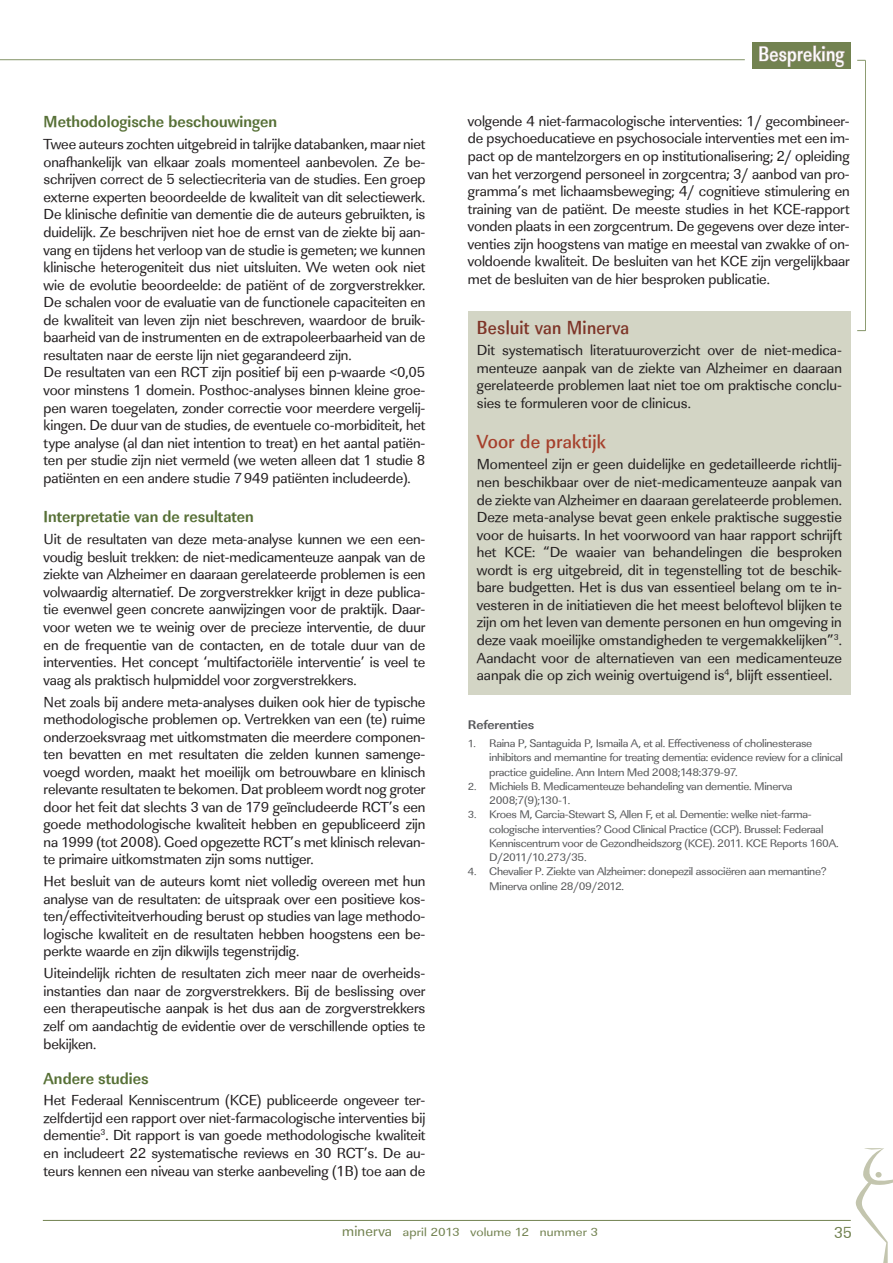
<style>
.page{position:relative;width:893px;height:1263px;background:#fff}
.page>*{position:absolute;margin:0;border:0;box-sizing:border-box;transform-origin:0 0}
.titel_0{font:500 21.45px "Linear Std Nr";letter-spacing:.015em;color:#fff;scale:.91 1}
.titel_edito{font:500 19.5px "Linear Std Nr";letter-spacing:.015em;color:#7e3528}
.titel_edito-2{font:500 19.5px "Linear Std Cd";letter-spacing:.015em;color:#a53f2b}
.paragraaftitelsamenv{font:700 16.5px "Linear Std Cd";color:#577036}
.t1{font:16.5px "Linear Std";color:#728250}
.titel_edito-3{font:15px/17.5px "Linear Std";letter-spacing:-.01em;color:#231f20;text-align:justify}
.titel_referenties{font:700 12.9px "Linear Std";letter-spacing:-.015em;color:#57585a;scale:1.05 1}
.t2{font:12.15px "Linear Std";letter-spacing:.01em;color:#728250;scale:1.11 1}
.t3{font:11.4px/14.2px "Linear Std";letter-spacing:-.025em;color:#57585a;scale:1.05 1}
.s1{font-size:10.65px}
.s2{font-size:15px}
</style>
<div class="page">
<hr style="left:43px;top:1220px;width:808px;height:1px;background:#728250">
<div style="left:752px;top:43px;width:98px;height:26px;background:#728250"></div>
<svg style="left:759px;top:45px;width:86px;height:23px"></svg>
<div style="left:468px;top:311px;width:382px;height:383px;background:#d3d5c5"></div>
<hr style="left:0;top:59px;width:745px;height:1px;background:#657941">
<hr style="left:865px;top:60px;width:1px;height:271px;background:#657941">
<svg style="left:855px;top:1148px;width:38px;height:115px"></svg>
<p class="paragraaftitelsamenv" style="left:44px;top:112px;width:235px">Methodologische beschouwingen</p>
<p class="titel_edito-3" style="left:44px;top:136px;width:383px">Twee auteurs zochten uitgebreid in talrijke databanken, maar niet onafhankelijk van elkaar zoals momenteel aanbevolen. Ze be&shy;schrijven correct de 5 selectiecriteria van de studies. Een groep externe experten beoordeelde de kwaliteit van dit selectiewerk.<br>De klinische definitie van dementie die de auteurs gebruikten, is duidelijk. Ze beschrijven niet hoe de ernst van de ziekte bij aan&shy;vang en tijdens het verloop van de studie is gemeten; we kunnen klinische heterogeniteit dus niet uitsluiten. We weten ook niet wie de evolutie beoordeelde: de patiënt of de zorgverstrekker.<br>De schalen voor de evaluatie van de functionele capaciteiten en de kwaliteit van leven zijn niet beschreven, waardoor de bruik&shy;baarheid van de instrumenten en de extrapoleerbaarheid van de resultaten naar de eerste lijn niet gegarandeerd zijn.</p>
<p class="titel_edito-3" style="left:44px;top:364px;width:383px">De resultaten van een RCT zijn positief bij een p-waarde &lt;0,05 voor minstens 1 domein. Posthoc-analyses binnen kleine groe&shy;pen waren toegelaten, zonder correctie voor meerdere vergelij&shy;kingen. De duur van de studies, de eventuele co-morbiditeit, het type analyse (al dan niet intention to treat) en het aantal patiën&shy;ten per studie zijn niet vermeld (we weten alleen dat 1 studie 8 patiënten en een andere studie 7949 patiënten includeerde).</p>
<p class="paragraaftitelsamenv" style="left:44px;top:507px;width:212px">Interpretatie van de resultaten</p>
<p class="titel_edito-3" style="left:44px;top:531px;width:383px">Uit de resultaten van deze meta-analyse kunnen we een een&shy;voudig besluit trekken: de niet-medicamenteuze aanpak van de ziekte van Alzheimer en daaraan gerelateerde problemen is een volwaardig alternatief. De zorgverstrekker krijgt in deze publica&shy;tie evenwel geen concrete aanwijzingen voor de praktijk. Daar&shy;voor weten we te weinig over de precieze interventie, de duur en de frequentie van de contacten, en de totale duur van de interventies. Het concept ‘multifactoriële interventie’ is veel te vaag als praktisch hulpmiddel voor zorgverstrekkers.</p>
<p class="titel_edito-3" style="left:44px;top:693px;width:383px">Net zoals bij andere meta-analyses duiken ook hier de typische methodologische problemen op. Vertrekken van een (te) ruime onderzoeksvraag met uitkomstmaten die meerdere componen&shy;ten bevatten en met resultaten die zelden kunnen samenge&shy;voegd worden, maakt het moeilijk om betrouwbare en klinisch relevante resultaten te bekomen. Dat probleem wordt nog groter door het feit dat slechts 3 van de 179 geïncludeerde RCT’s een goede methodologische kwaliteit hebben en gepubliceerd zijn na 1999 (tot 2008). Goed opgezette RCT’s met klinisch relevan&shy;te primaire uitkomstmaten zijn soms nuttiger.</p>
<p class="titel_edito-3" style="left:44px;top:873px;width:383px">Het besluit van de auteurs komt niet volledig overeen met hun analyse van de resultaten: de uitspraak over een positieve kos&shy;ten/effectiviteitverhouding berust op studies van lage methodo&shy;logische kwaliteit en de resultaten hebben hoogstens een be&shy;perkte waarde en zijn dikwijls tegenstrijdig.</p>
<p class="titel_edito-3" style="left:44px;top:965px;width:383px">Uiteindelijk richten de resultaten zich meer naar de overheids&shy;instanties dan naar de zorgverstrekkers. Bij de beslissing over een therapeutische aanpak is het dus aan de zorgverstrekkers zelf om aandachtig de evidentie over de verschillende opties te bekijken.</p>
<p class="paragraaftitelsamenv" style="left:44px;top:1068px;width:107px">Andere studies</p>
<p class="titel_edito-3" style="left:44px;top:1092px;width:383px">Het Federaal Kenniscentrum (KCE) publiceerde ongeveer ter&shy;zelfdertijd een rapport over niet-farmacologische interventies bij dementie<sup>3</sup>. Dit rapport is van goede methodologische kwaliteit en includeert 22 systematische reviews en 30 RCT’s. De au&shy;teurs kennen een niveau van sterke aanbeveling (1B) toe aan de</p>
<p class="titel_0" style="left:758px;top:41px;width:96px">Bespreking</p>
<p class="titel_edito-3" style="left:468px;top:112px;width:383px">volgende 4 niet-farmacologische interventies: 1/ gecombineer&shy;de psychoeducatieve en psychosociale interventies met een im&shy;pact op de mantelzorgers en op institutionalisering; 2/ opleiding van het verzorgend personeel in zorgcentra; 3/ aanbod van pro&shy;gramma’s met lichaamsbeweging; 4/ cognitieve stimulering en training van de patiënt. De meeste studies in het KCE-rapport vonden plaats in een zorgcentrum. De gegevens over deze inter&shy;venties zijn hoogstens van matige en meestal van zwakke of on&shy;voldoende kwaliteit. De besluiten van het KCE zijn vergelijkbaar met de besluiten van de hier besproken publicatie.</p>
<p class="titel_edito" style="left:477px;top:315px;width:154px">Besluit van Minerva</p>
<p class="titel_edito-3" style="left:477px;top:342px;width:367px">Dit systematisch literatuuroverzicht over de niet-medica&shy;menteuze aanpak van de ziekte van Alzheimer en daaraan gerelateerde problemen laat niet toe om praktische conclu&shy;sies te formuleren voor de clinicus.</p>
<p class="titel_edito-2" style="left:477px;top:430px;width:131px">Voor de praktijk</p>
<p class="titel_edito-3" style="left:477px;top:456px;width:367px">Momenteel zijn er geen duidelijke en gedetailleerde richtlij&shy;nen beschikbaar over de niet-medicamenteuze aanpak van de ziekte van Alzheimer en daaraan gerelateerde problemen.<br>Deze meta-analyse bevat geen enkele praktische suggestie voor de huisarts. In het voorwoord van haar rapport schrijft het KCE: “De waaier van behandelingen die besproken wordt is erg uitgebreid, dit in tegenstelling tot de beschik&shy;bare budgetten. Het is dus van essentieel belang om te in&shy;vesteren in de initiatieven die het meest beloftevol blijken te zijn om het leven van demente personen en hun omgeving in deze vaak moeilijke omstandigheden te vergemakkelijken”<sup>3</sup>.<br>Aandacht voor de alternatieven van een medicamenteuze aanpak die op zich weinig overtuigend is<sup>4</sup>, blijft essentieel.</p>
<p class="titel_referenties" style="left:468px;top:717px;width:65px">Referenties</p>
<p class="t3" style="left:489px;top:736px;width:338px;text-indent:-21px"><span class="s1">1.</span> Raina P, Santaguida P, Ismaila A, et al. Effectiveness of cholinesterase inhibitors and memantine for treating dementia: evidence review for a clinical practice guideline. Ann Intern Med 2008;148:379-97.</p>
<p class="t3" style="left:489px;top:779px;width:290px;text-indent:-21px"><span class="s1">2.</span> Michiels B. Medicamenteuze behandeling van dementie. Minerva<br>2008;7(9);130-1.</p>
<p class="t3" style="left:489px;top:808px;width:334px;text-indent:-21px"><span class="s1">3.</span> Kroes M, Garcia-Stewart S, Allen F, et al. Dementie: welke niet-farma&shy;cologische interventies? Good Clinical Practice (GCP). Brussel: Federaal Kenniscentrum voor de Gezondheidszorg (KCE). 2011. KCE Reports 160A.<br>D/2011/10.273/35.</p>
<p class="t3" style="left:489px;top:865px;width:323px;text-indent:-21px"><span class="s1">4.</span> Chevalier P. Ziekte van Alzheimer: donepezil associëren aan memantine?<br>Minerva online 28/09/2012.</p>
<p class="t2" style="left:342px;top:1224px;width:232px"><span class="s2">minerva</span> april 2013 volume 12 nummer 3</p>
<p class="t1" style="left:834px;top:1223px;width:20px">35</p>
</div>
